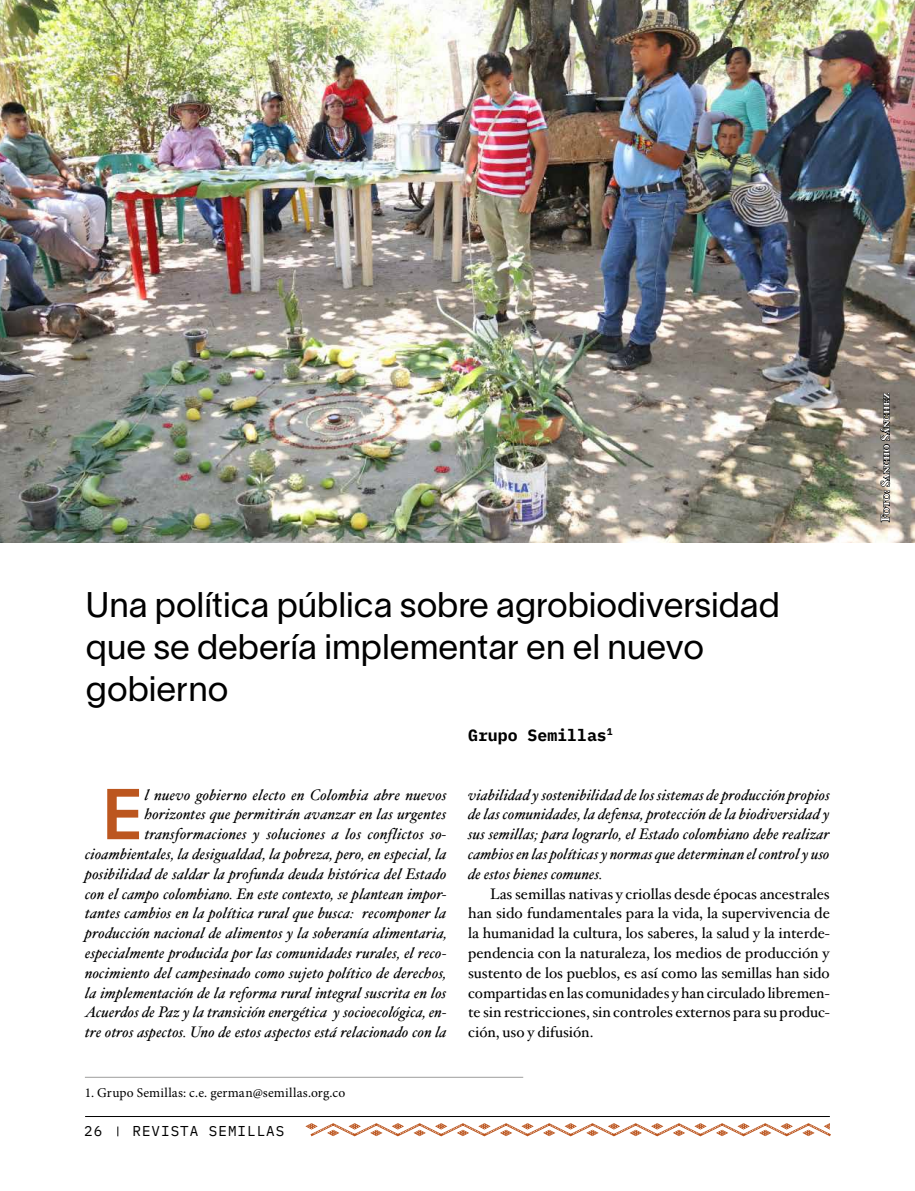
<style>
.page{position:relative;width:915px;height:1191px;background:#fff}
.page>*{position:absolute;margin:0;border:0;box-sizing:border-box;transform-origin:0 0}
.t1{font:600 72px "IBM Plex Mono";color:#bc561f}
.t2{font:34.95px/41.8px "Lausanne 300";color:#000}
.t3{font:700 16.5px "IBM Plex Mono";color:#000}
.t4{font:italic 15.3px/19.8px "Hoefler Text";letter-spacing:.01em;color:#000;text-align:right}
.t5{font:15.3px/19.8px "Hoefler Text";color:#000;text-align:justify}
.t6{font:14.25px "IBM Plex Mono";letter-spacing:.07em;color:#000}
.t7{font:13.5px "Minion Pro";letter-spacing:.01em;color:#000}
.t8{font:12px "Hoefler Text Bold SC";color:#fff}
</style>
<div class="page">
<hr style="left:85px;top:1116px;width:744px;height:1px;background:#000">
<svg style="left:305px;top:1123px;width:526px;height:14px"></svg>
<img style="left:0;top:0;width:914px;height:542px">
<hr style="left:85px;top:1077px;width:438px;height:1px;background:#9d9d9c">
<svg style="left:879px;top:393px;width:10px;height:137px"></svg>
<h2 class="t2" style="left:86px;top:583px;width:695px">Una política pública sobre agrobiodiversidad que se debería implementar en el nuevo gobierno</h2>
<p class="t3" style="left:468px;top:722px;width:146px">Grupo Semillas<sup>1</sup></p>
<p class="t4" style="left:85px;top:785px;width:363px">l nuevo gobierno electo en Colombia abre nuevos horizontes que permitirán avanzar en las urgentes transformaciones y soluciones a los conflictos so&shy;cioambientales, la desigualdad, la pobreza, pero, en especial, la posibilidad de saldar la profunda deuda histórica del Estado con el campo colombiano. En este contexto, se plantean impor&shy;tantes cambios en la política rural que busca: recomponer la producción nacional de alimentos y la soberanía alimentaria, especialmente producida por las comunidades rurales, el reco&shy;nocimiento del campesinado como sujeto político de derechos, la implementación de la reforma rural integral suscrita en los Acuerdos de Paz y la transición energética y socioecológica, en&shy;tre otros aspectos. Uno de estos aspectos está relacionado con la</p>
<p class="t4" style="left:468px;top:785px;width:363px;text-align:justify">viabilidad y sostenibilidad de los sistemas de producción propios de las comunidades, la defensa, protección de la biodiversidad y sus semillas; para lograrlo, el Estado colombiano debe realizar cambios en las políticas y normas que determinan el control y uso de estos bienes comunes.</p>
<h1 class="t1" style="left:101px;top:757px;width:45px">E</h1>
<p class="t5" style="left:468px;top:884px;width:363px;text-indent:22px">Las semillas nativas y criollas desde épocas ancestrales han sido fundamentales para la vida, la supervivencia de la humanidad la cultura, los saberes, la salud y la interde&shy;pendencia con la naturaleza, los medios de producción y sustento de los pueblos, es así como las semillas han sido compartidas en las comunidades y han circulado libremen&shy;te sin restricciones, sin controles externos para su produc&shy;ción, uso y difusión.</p>
<p class="t7" style="left:85px;top:1083px;width:262px">1. Grupo Semillas: c.e. german@semillas.org.co</p>
<p class="t6" style="left:84px;top:1120px;width:20px">26</p>
<p class="t6" style="left:132px;top:1120px;width:153px">REVISTA SEMILLAS</p>
<p class="t8" style="left:877px;top:522px;width:131px;rotate:-90deg">Foto: Sancho Sánchez</p>
</div>
